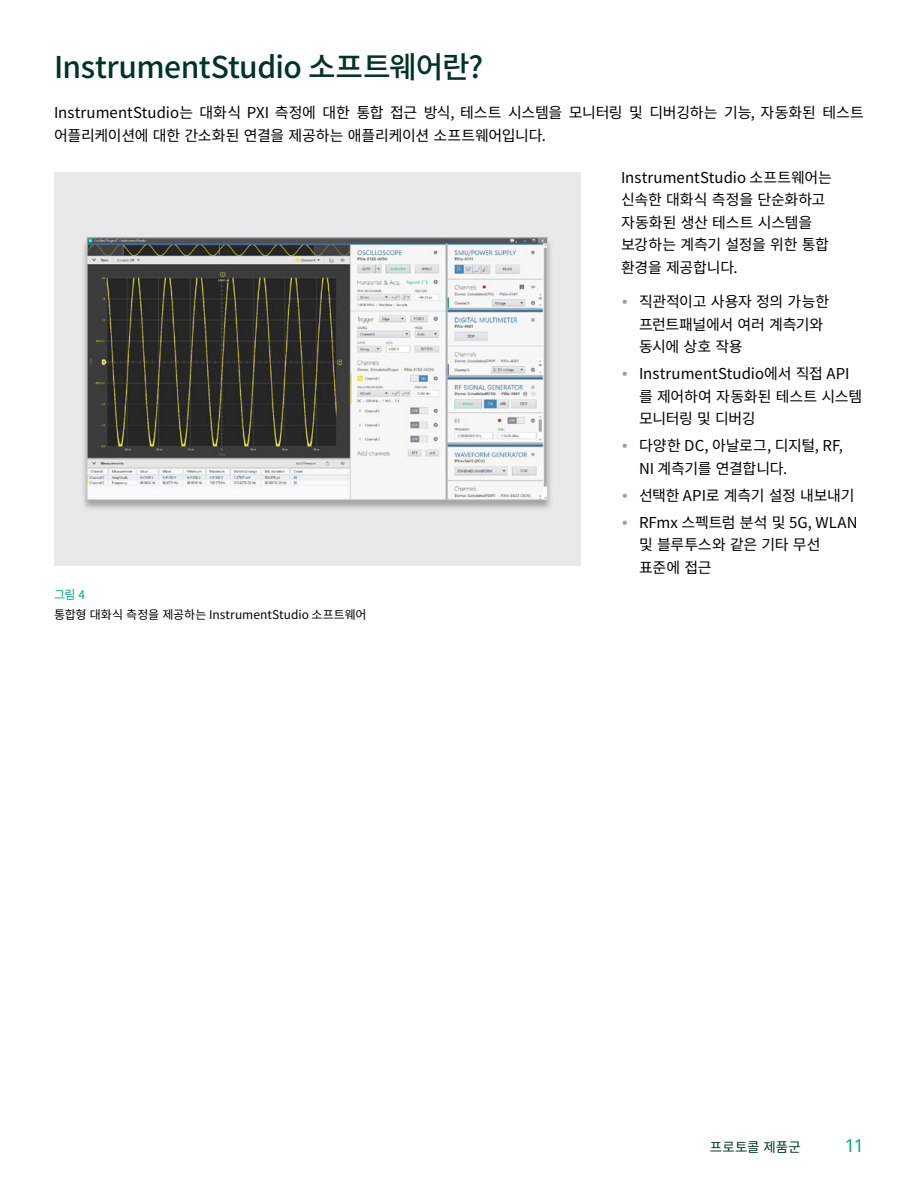
<style>
.page{position:relative;width:918px;height:1188px;background:#fff}
.page>*{position:absolute;margin:0;border:0;box-sizing:border-box;transform-origin:0 0}
.t1{font:500 30px "Noto Sans CJ Kkr";letter-spacing:-.02em;color:#003427}
.t2{font:18px "Noto Sans";color:#00ac7e}
.t3{font:15px/22.5px "Noto Sans CJ Kkr";letter-spacing:-.01em;color:#000}
.t4{font:13.5px "Noto Sans CJ Kkr";letter-spacing:.02em;color:#003427}
.t5{font:12px "Noto Sans CJ Kkr";color:#000}
.t6{font:12px "Noto Sans CJ Kkr";color:#00ac7e}
</style>
<div class="page">
<div style="left:54px;top:172px;width:526px;height:394px;background:#e9e9ea"></div>
<div style="left:81px;top:237px;width:472px;height:274px;background:#000;opacity:.3"></div>
<img style="left:89px;top:239px;width:457px;height:259px">
<div style="left:87px;top:237px;width:461px;height:263px;border:1px solid #c7c8ca"></div>
<h1 class="t1" style="left:54px;top:50px;width:431px">InstrumentStudio 소프트웨어란?</h1>
<p class="t3" style="left:54px;top:102px;width:811px">InstrumentStudio는 대화식 PXI 측정에 대한 통합 접근 방식, 테스트 시스템을 모니터링 및 디버깅하는 기능, 자동화된 테스트 어플리케이션에 대한 간소화된 연결을 제공하는 애플리케이션 소프트웨어입니다.</p>
<p class="t6" style="left:54px;top:588px;width:32px">그림 4</p>
<p class="t5" style="left:54px;top:608px;width:314px">통합형 대화식 측정을 제공하는 InstrumentStudio 소프트웨어</p>
<p class="t3" style="left:621px;top:167px;width:212px">InstrumentStudio 소프트웨어는 신속한 대화식 측정을 단순화하고 자동화된 생산 테스트 시스템을 보강하는 계측기 설정을 위한 통합 환경을 제공합니다.</p>
<p class="t3" style="left:639px;top:291px;width:192px">직관적이고 사용자 정의 가능한 프런트패널에서 여러 계측기와 동시에 상호 작용</p>
<p class="t3" style="left:639px;top:363px;width:225px">InstrumentStudio에서 직접 API 를 제어하여 자동화된 테스트 시스템 모니터링 및 디버깅</p>
<p class="t3" style="left:639px;top:435px;width:205px">다양한 DC, 아날로그, 디지털, RF,<br>NI 계측기를 연결합니다.</p>
<p class="t3" style="left:639px;top:482px;width:220px;line-height:27px">선택한 API로 계측기 설정 내보내기<br>RFmx 스펙트럼 분석 및 5G, WLAN</p>
<p class="t3" style="left:639px;top:534px;width:183px">및 블루투스와 같은 기타 무선 표준에 접근</p>
<p class="t4" style="left:710px;top:1139px;width:93px">프로토콜 제품군</p>
<p class="t2" style="left:845px;top:1133px;width:21px">11</p>
</div>
